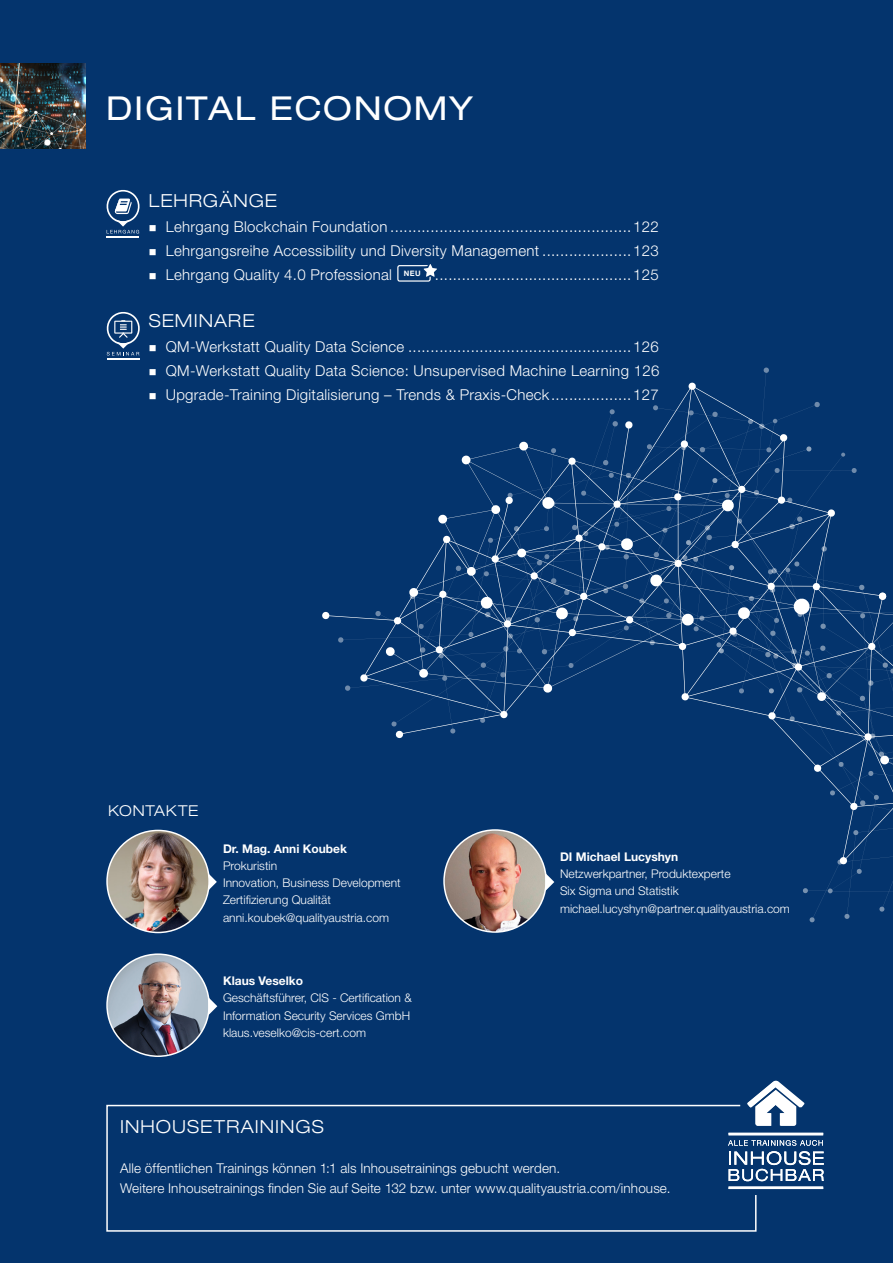
<style>
.page{position:relative;width:893px;height:1263px;background:#04346d}
.page>*{position:absolute;margin:0;border:0;box-sizing:border-box;transform-origin:0 0}
.t1{font:expanded 33px "Helvetica Neue LT Pro";letter-spacing:.05em;color:#fff}
.t2{font:300 expanded 18px "Helvetica Neue LT Pro";letter-spacing:.055em;color:#fff}
.t3{font:300 15px/24px "Helvetica Neue LT Pro";letter-spacing:.02em;color:#fff;text-align:justify}
.t4{font:300 expanded 15px "Helvetica Neue LT Pro";letter-spacing:.05em;color:#fff}
.t5{font:300 13.5px/19.5px "Helvetica Neue LT Pro";letter-spacing:.01em;color:#fff}
.t6{font:300 12px/17.2px "Helvetica Neue LT Pro";color:#fff}
.t7{font:700 12px "Helvetica Neue LT Pro";color:#fff}
.t8{font:700 7.5px "Helvetica Neue LT Pro";color:#fff}
</style>
<div class="page">
<img style="left:0;top:64px;width:85px;height:85px">
<hr style="left:107px;top:237px;width:32px;height:1px;background:#fff">
<svg style="left:106px;top:189px;width:34px;height:44px"></svg>
<div style="left:397px;top:265px;width:34px;height:17px;border:1px solid #fff;border-radius:2px"></div>
<svg style="left:421px;top:264px;width:16px;height:15px"></svg>
<hr style="left:107px;top:359px;width:33px;height:1px;background:#fff">
<svg style="left:106px;top:312px;width:34px;height:43px"></svg>
<svg style="left:106px;top:1104px;width:651px;height:128px"></svg>
<hr style="left:728px;top:1186px;width:95px;height:3px;background:#fff">
<hr style="left:728px;top:1133px;width:95px;height:2px;background:#fff">
<svg style="left:728px;top:1140px;width:96px;height:41px"></svg>
<svg style="left:747px;top:1080px;width:57px;height:46px"></svg>
<svg style="left:209px;top:873px;width:8px;height:18px"></svg>
<img style="left:107px;top:830px;width:102px;height:102px;border-radius:51px">
<div style="left:106px;top:830px;width:104px;height:103px;border:2px solid #fff;border-radius:50%"></div>
<svg style="left:338px;top:367px;width:519px;height:366px"></svg>
<svg style="left:693px;top:516px;width:200px;height:407px"></svg>
<img style="left:444px;top:830px;width:102px;height:102px">
<div style="left:443px;top:829px;width:104px;height:104px;border:2px solid #fff;border-radius:50%"></div>
<svg style="left:545px;top:873px;width:9px;height:18px"></svg>
<img style="left:107px;top:954px;width:102px;height:102px">
<div style="left:106px;top:953px;width:104px;height:104px;border:2px solid #fff;border-radius:50%"></div>
<svg style="left:208px;top:997px;width:9px;height:18px"></svg>
<h1 class="t1" style="left:106px;top:87px;width:368px">DIGITAL ECONOMY</h1>
<p class="t2" style="left:149px;top:189px;width:130px">LEHRGÄNGE</p>
<p class="t3" style="left:166px;top:215px;width:494px">Lehrgang Blockchain Foundation ......................................................122<br>Lehrgangsreihe Accessibility und Diversity Management ....................123<br>Lehrgang Quality 4.0 Professional</p>
<p class="t3" style="left:435px;top:263px;width:225px">............................................125</p>
<p class="t8" style="left:404px;top:269px;width:18px">NEU</p>
<p class="t2" style="left:149px;top:309px;width:107px">SEMINARE</p>
<p class="t3" style="left:166px;top:335px;width:495px">QM-Werkstatt Quality Data Science ..................................................126<br>QM-Werkstatt Quality Data Science: Unsupervised Machine Learning 126<br>Upgrade-Training Digitalisierung – Trends &amp; Praxis-Check..................127</p>
<p class="t4" style="left:108px;top:801px;width:92px">KONTAKTE</p>
<p class="t7" style="left:223px;top:841px;width:126px">Dr. Mag. Anni Koubek</p>
<p class="t6" style="left:223px;top:857px;width:179px">Prokuristin<br>Innovation, Business Development<br>Zertifizierung Qualität anni.koubek@qualityaustria.com</p>
<p class="t7" style="left:223px;top:973px;width:81px">Klaus Veselko</p>
<p class="t6" style="left:223px;top:989px;width:190px">Geschäftsführer, CIS - Certification &amp;<br>Information Security Services GmbH klaus.veselko@cis-cert.com</p>
<p class="t7" style="left:560px;top:849px;width:120px">DI Michael Lucyshyn</p>
<p class="t6" style="left:560px;top:865px;width:231px">Netzwerkpartner, Produktexperte<br>Six Sigma und Statistik michael.lucyshyn@partner.qualityaustria.com</p>
<p class="t2" style="left:120px;top:1115px;width:205px">INHOUSETRAININGS</p>
<p class="t5" style="left:120px;top:1158px;width:552px">Alle öffentlichen Trainings können 1:1 als Inhousetrainings gebucht werden.<br>Weitere Inhousetrainings finden Sie auf Seite 132 bzw. unter www.qualityaustria.com/inhouse.</p>
</div>
